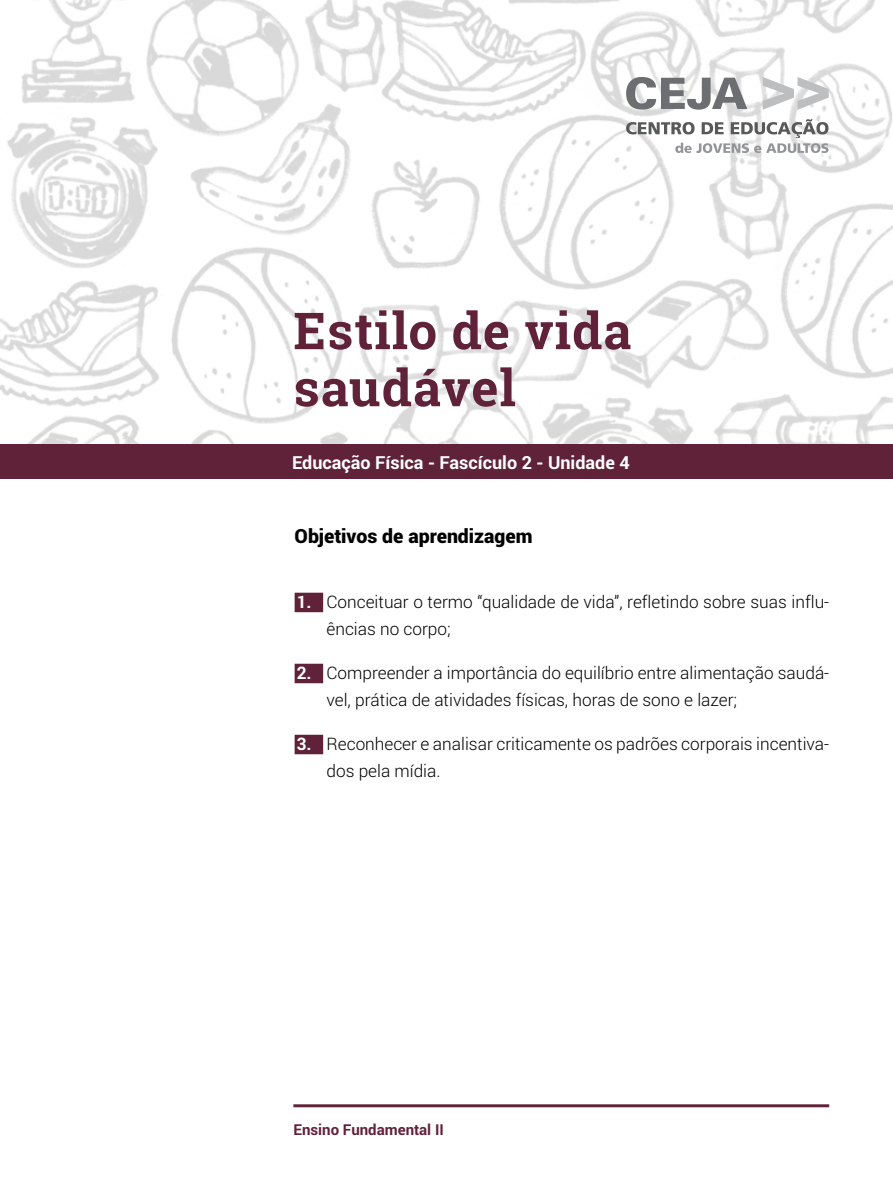
<style>
.page{position:relative;width:893px;height:1191px;background:#fff}
.page>*{position:absolute;margin:0;border:0;box-sizing:border-box;transform-origin:0 0}
.t1{font:700 51px/57px "Roboto Slab";letter-spacing:.02em;color:#602238}
.t2{font:900 19.5px "Roboto";color:#000}
.t3{font:700 18px "Roboto";color:#fff}
.t4{font:300 17.25px/27px "Roboto";color:#000}
.t5{font:700 15px "Roboto";color:#602238}
.s1{font-weight:700;color:#fff}
</style>
<div class="page">
<img style="left:0;top:0;width:893px;height:444px">
<div style="left:0;top:444px;width:893px;height:34px;background:#602238"></div>
<div style="left:295px;top:592px;width:28px;height:20px;background:#602238"></div>
<div style="left:295px;top:663px;width:28px;height:20px;background:#602238"></div>
<div style="left:295px;top:734px;width:28px;height:20px;background:#602238"></div>
<hr style="left:293px;top:1104px;width:536px;height:3px;background:#602238">
<svg style="left:626px;top:77px;width:121px;height:33px"></svg>
<svg style="left:763px;top:77px;width:66px;height:33px"></svg>
<svg style="left:626px;top:119px;width:202px;height:34px"></svg>
<h1 class="t1" style="left:293px;top:301px;width:339px">Estilo de vida saudável</h1>
<p class="t3" style="left:292px;top:450px;width:339px">Educação Física - Fascículo 2 - Unidade 4</p>
<p class="t2" style="left:295px;top:522px;width:240px">Objetivos de aprendizagem</p>
<p class="t4" style="left:326px;top:588px;width:504px;text-indent:-30px"><span class="s1">1.</span> Conceituar o termo “qualidade de vida”, refletindo sobre suas influ&shy;ências no corpo;</p>
<p class="t4" style="left:326px;top:659px;width:504px;text-indent:-30px"><span class="s1">2.</span> Compreender a importância do equilíbrio entre alimentação saudá&shy;vel, prática de atividades físicas, horas de sono e lazer;</p>
<p class="t4" style="left:326px;top:730px;width:504px;text-indent:-30px"><span class="s1">3.</span> Reconhecer e analisar criticamente os padrões corporais incentiva&shy;dos pela mídia.</p>
<p class="t5" style="left:293px;top:1119px;width:152px">Ensino Fundamental II</p>
</div>
